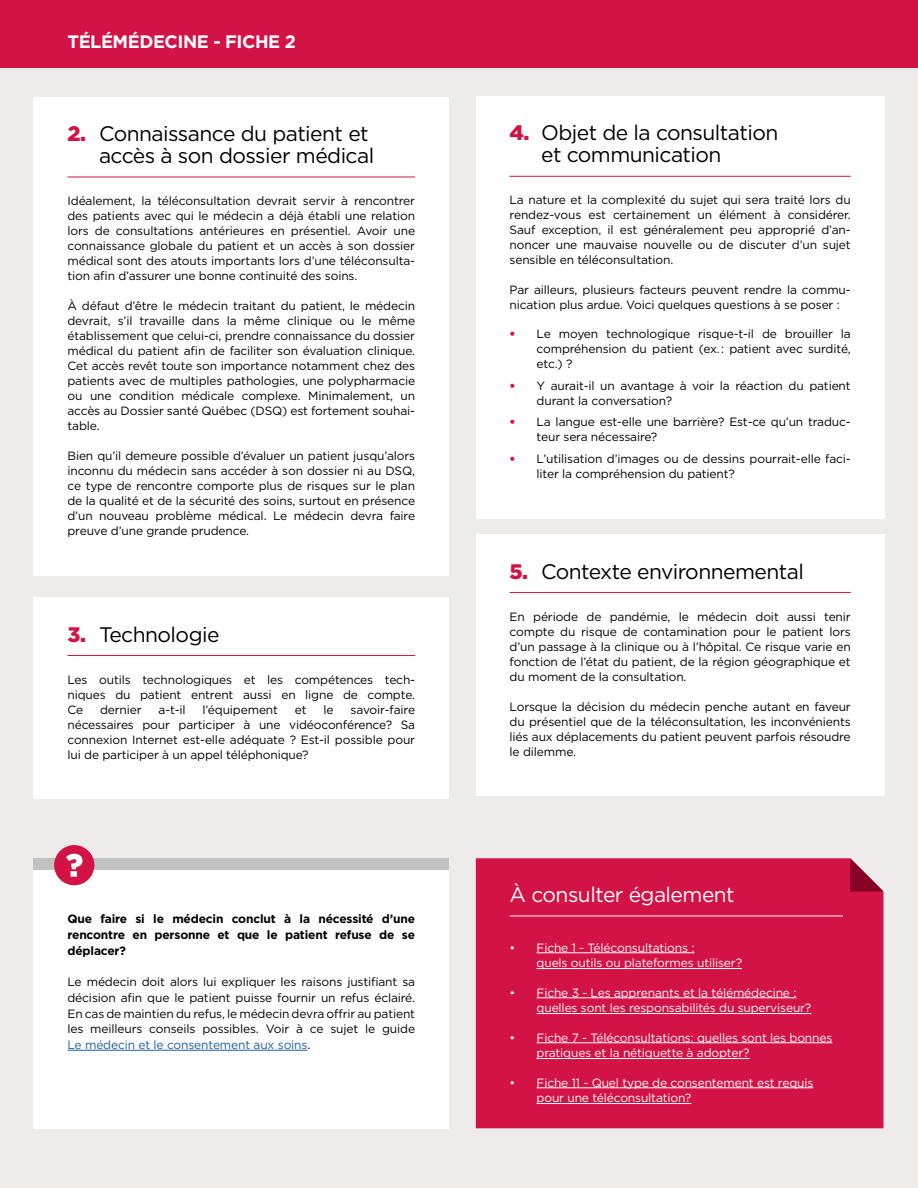
<style>
.page{position:relative;width:918px;height:1188px;background:#edeceb}
.page>*{position:absolute;margin:0;border:0;box-sizing:border-box;transform-origin:0 0}
.t1{font:21px/22.5px "Gotham";letter-spacing:-.025em;color:#000;text-align:right}
.t2{font:21px "Gotham";letter-spacing:-.025em;color:#fff}
.t3{font:700 18px "Gotham";letter-spacing:-.025em;color:#fff}
.t4{font:12px/15px "Gotham";letter-spacing:-.01em;color:#000;text-align:justify}
.t5{font:12px/15.8px "Gotham";letter-spacing:-.01em;color:#fff}
.t6{font:700 12px/15.8px "Gotham";letter-spacing:-.015em;color:#000;text-align:justify}
.s1{font-weight:900;color:#d31245}
.s2{color:#215e9e}
</style>
<div class="page">
<div style="left:476px;top:858px;width:408px;height:270px;background:#d31245"></div>
<svg style="left:850px;top:858px;width:34px;height:34px"></svg>
<div style="left:34px;top:858px;width:415px;height:270px;background:#fff"></div>
<div style="left:34px;top:858px;width:415px;height:11px;background:#c1c1c1"></div>
<div style="left:0;top:0;width:918px;height:68px;background:#d31245"></div>
<div style="left:34px;top:97px;width:415px;height:479px;background:#fff"></div>
<hr style="left:68px;top:177px;width:347px;height:1px;background:#d31245">
<div style="left:34px;top:598px;width:415px;height:201px;background:#fff"></div>
<hr style="left:68px;top:655px;width:347px;height:1px;background:#d31245">
<div style="left:476px;top:96px;width:409px;height:423px;background:#fff"></div>
<hr style="left:510px;top:176px;width:341px;height:1px;background:#d31245">
<div style="left:476px;top:535px;width:409px;height:261px;background:#fff"></div>
<hr style="left:510px;top:592px;width:341px;height:1px;background:#d31245">
<hr style="left:68px;top:1050px;width:239px;height:1px;background:#215e9e">
<hr style="left:510px;top:916px;width:333px;height:1px;background:#fff">
<hr style="left:537px;top:952px;width:157px;height:1px;background:#fff">
<hr style="left:537px;top:968px;width:205px;height:1px;background:#fff">
<hr style="left:537px;top:997px;width:259px;height:1px;background:#fff">
<hr style="left:537px;top:1013px;width:274px;height:1px;background:#fff">
<hr style="left:537px;top:1042px;width:295px;height:1px;background:#fff">
<hr style="left:537px;top:1058px;width:213px;height:1px;background:#fff">
<hr style="left:537px;top:1087px;width:276px;height:1px;background:#fff">
<hr style="left:537px;top:1103px;width:154px;height:1px;background:#fff">
<div style="left:54px;top:845px;width:40px;height:40px;background:#d31245;border-radius:50%"></div>
<svg style="left:66px;top:854px;width:16px;height:23px"></svg>
<h2 class="t3" style="left:68px;top:30px;width:230px">TÉLÉMÉDECINE - FICHE 2</h2>
<h1 class="t1" style="left:68px;top:121px;width:308px"><span class="s1">2.</span> Connaissance du patient et accès à son dossier médical</h1>
<p class="t4" style="left:68px;top:193px;width:349px">Idéalement, la téléconsultation devrait servir à rencontrer des patients avec qui le médecin a déjà établi une relation lors de consultations antérieures en présentiel. Avoir une connaissance globale du patient et un accès à son dossier médical sont des atouts importants lors d’une téléconsulta&shy;tion afin d’assurer une bonne continuité des soins.</p>
<p class="t4" style="left:68px;top:298px;width:349px">À défaut d’être le médecin traitant du patient, le médecin devrait, s’il travaille dans la même clinique ou le même établissement que celui-ci, prendre connaissance du dossier médical du patient afin de faciliter son évaluation clinique.<br>Cet accès revêt toute son importance notamment chez des patients avec de multiples pathologies, une polypharmacie ou une condition médicale complexe. Minimalement, un accès au Dossier santé Québec (DSQ) est fortement souhai&shy;table.</p>
<p class="t4" style="left:68px;top:448px;width:349px">Bien qu’il demeure possible d’évaluer un patient jusqu’alors inconnu du médecin sans accéder à son dossier ni au DSQ, ce type de rencontre comporte plus de risques sur le plan de la qualité et de la sécurité des soins, surtout en présence d’un nouveau problème médical. Le médecin devra faire preuve d’une grande prudence.</p>
<h1 class="t1" style="left:68px;top:622px;width:154px"><span class="s1">3.</span> Technologie</h1>
<p class="t4" style="left:68px;top:672px;width:349px">Les outils technologiques et les compétences tech&shy;niques du patient entrent aussi en ligne de compte.<br>Ce</p>
<p class="t4" style="left:100px;top:702px;width:43px">dernier</p>
<p class="t4" style="left:159px;top:702px;width:29px">a-t-il</p>
<p class="t4" style="left:203px;top:702px;width:77px">l’équipement</p>
<p class="t4" style="left:295px;top:702px;width:13px">et</p>
<p class="t4" style="left:324px;top:702px;width:12px">le</p>
<p class="t4" style="left:68px;top:702px;width:349px;text-indent:283px">savoir-faire nécessaires pour participer à une vidéoconférence? Sa connexion Internet est-elle adéquate ? Est-il possible pour lui de participer à un appel téléphonique?</p>
<p class="t6" style="left:68px;top:911px;width:349px">Que faire si le médecin conclut à la nécessité d’une rencontre en personne et que le patient refuse de se déplacer?</p>
<p class="t4" style="left:68px;top:974px;width:349px;line-height:15.8px">Le médecin doit alors lui expliquer les raisons justifiant sa décision afin que le patient puisse fournir un refus éclairé.<br>En cas de maintien du refus, le médecin devra offrir au patient les meilleurs conseils possibles. Voir à ce sujet le guide <span class="s2">Le médecin et le consentement aux soins</span>.</p>
<h1 class="t1" style="left:541px;top:121px;width:239px;text-align:left;text-indent:-32px"><span class="s1">4.</span> Objet de la consultation et communication</h1>
<p class="t4" style="left:510px;top:192px;width:343px">La nature et la complexité du sujet qui sera traité lors du rendez-vous est certainement un élément à considérer.<br>Sauf exception, il est généralement peu approprié d’an&shy;noncer une mauvaise nouvelle ou de discuter d’un sujet sensible en téléconsultation.</p>
<p class="t4" style="left:510px;top:282px;width:343px">Par ailleurs, plusieurs facteurs peuvent rendre la commu&shy;nication plus ardue. Voici quelques questions à se poser :</p>
<p class="t4" style="left:537px;top:326px;width:316px;text-indent:-27px"><span class="s1">•</span> Le moyen technologique risque-t-il de brouiller la compréhension du patient (ex. : patient avec surdité, etc.) ?</p>
<p class="t4" style="left:537px;top:378px;width:316px;text-indent:-27px"><span class="s1">•</span> Y aurait-il un avantage à voir la réaction du patient durant la conversation?</p>
<p class="t4" style="left:537px;top:414px;width:316px;text-indent:-27px"><span class="s1">•</span> La langue est-elle une barrière? Est-ce qu’un traduc&shy;teur sera nécessaire?</p>
<p class="t4" style="left:537px;top:451px;width:316px;text-indent:-27px"><span class="s1">•</span> L’utilisation d’images ou de dessins pourrait-elle faci&shy;liter la compréhension du patient?</p>
<h1 class="t1" style="left:510px;top:559px;width:296px"><span class="s1">5.</span> Contexte environnemental</h1>
<p class="t4" style="left:510px;top:609px;width:343px">En période de pandémie, le médecin doit aussi tenir compte du risque de contamination pour le patient lors d’un passage à la clinique ou à l’hôpital. Ce risque varie en fonction de l’état du patient, de la région géographique et du moment de la consultation.</p>
<p class="t4" style="left:510px;top:699px;width:343px">Lorsque la décision du médecin penche autant en faveur du présentiel que de la téléconsultation, les inconvénients liés aux déplacements du patient peuvent parfois résoudre le dilemme.</p>
<h1 class="t2" style="left:510px;top:881px;width:227px">À consulter également</h1>
<p class="t5" style="left:537px;top:939px;width:207px;text-indent:-27px">• Fiche 1 - Téléconsultations :<br>quels outils ou plateformes utiliser?</p>
<p class="t5" style="left:537px;top:984px;width:276px;text-indent:-27px">• Fiche 3 - Les apprenants et la télémédecine : quelles sont les responsabilités du superviseur?</p>
<p class="t5" style="left:537px;top:1029px;width:297px;text-indent:-27px">• Fiche 7 - Téléconsultations: quelles sont les bonnes pratiques et la nétiquette à adopter?</p>
<p class="t5" style="left:537px;top:1074px;width:278px;text-indent:-27px">• Fiche 11 - Quel type de consentement est requis pour une téléconsultation?</p>
</div>
